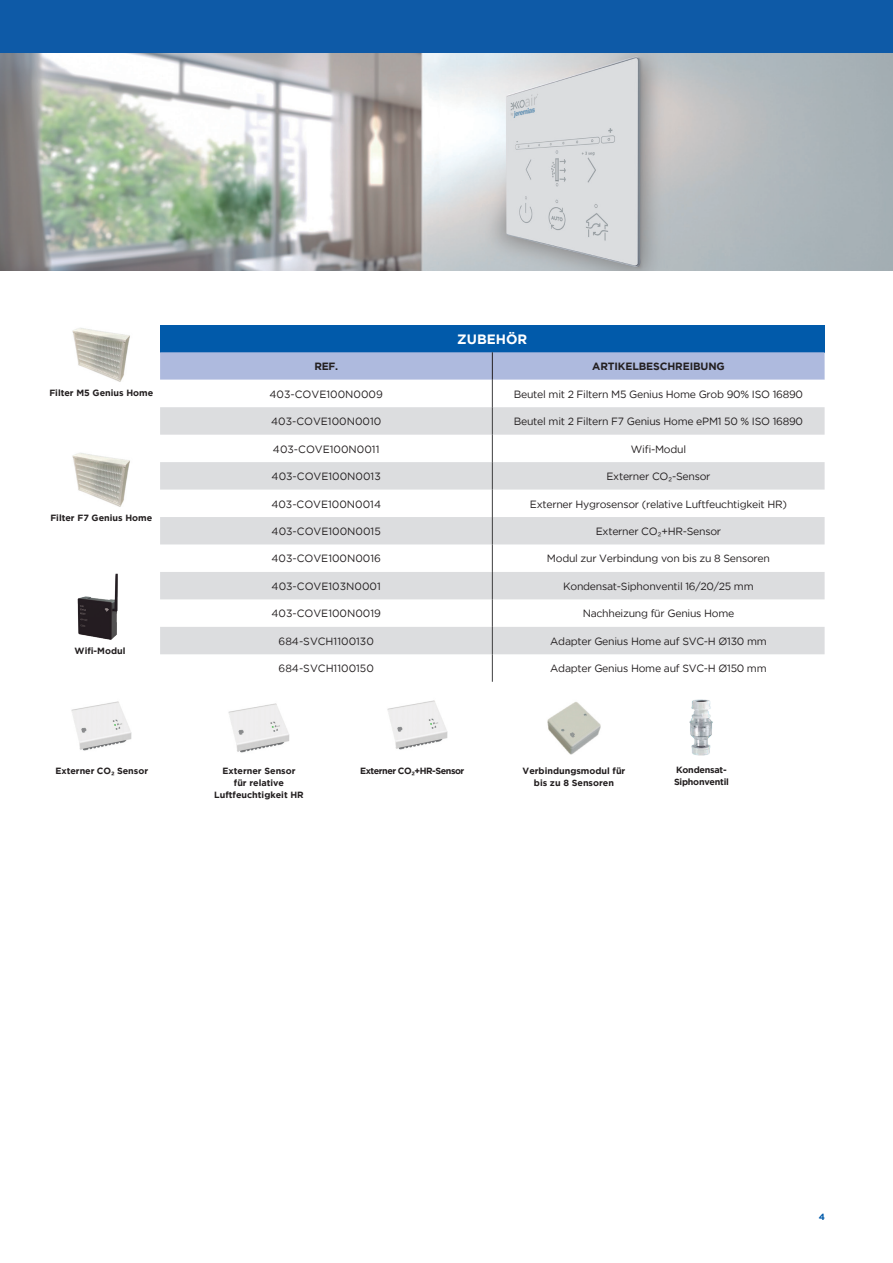
<style>
.page{position:relative;width:893px;height:1263px;background:#fff}
.page>*{position:absolute;margin:0;border:0;box-sizing:border-box;transform-origin:0 0}
.t1{font:700 13.5px "Gotham";color:#fff}
.t2{font:10.5px "Gotham";letter-spacing:-.025em;color:#231f20}
.t3{font:10.5px "Gotham";color:#231f20}
.t4{font:700 10.5px "Gotham";letter-spacing:-.01em;color:#231f20}
.t5{font:700 9px/12px "Gotham";color:#231f20;text-align:center}
.t6{font:700 9px "Gotham";letter-spacing:-.025em;color:#231f20}
.t7{font:700 9px "Gotham";letter-spacing:-.05em;color:#231f20}
.t8{font:700 9px "Gotham";color:#015aaa}
</style>
<div class="page">
<div style="left:0;top:0;width:893px;height:53px;background:#0e5aa7"></div>
<div style="left:160px;top:325px;width:665px;height:27px;background:#015aaa"></div>
<svg style="left:160px;top:352px;width:665px;height:330px"></svg>
<img style="left:72px;top:328px;width:58px;height:54px">
<img style="left:71px;top:701px;width:61px;height:50px">
<img style="left:228px;top:703px;width:62px;height:50px">
<img style="left:77px;top:573px;width:41px;height:67px">
<img style="left:689px;top:699px;width:24px;height:57px">
<img style="left:387px;top:700px;width:61px;height:50px">
<img style="left:547px;top:702px;width:54px;height:53px">
<img style="left:72px;top:453px;width:58px;height:54px">
<img style="left:0;top:53px;width:893px;height:217px">
<p class="t5" style="left:49px;top:387px;width:105px">Filter M5 Genius Home</p>
<p class="t5" style="left:50px;top:512px;width:103px">Filter F7 Genius Home</p>
<p class="t5" style="left:75px;top:645px;width:52px">Wifi-Modul</p>
<p class="t1" style="left:457px;top:330px;width:72px">ZUBEHÖR</p>
<p class="t4" style="left:314px;top:360px;width:25px">REF.</p>
<p class="t4" style="left:592px;top:360px;width:134px">ARTIKELBESCHREIBUNG</p>
<p class="t3" style="left:270px;top:387px;width:115px">403-COVE100N0009</p>
<p class="t2" style="left:514px;top:387px;width:291px">Beutel mit 2 Filtern M5 Genius Home Grob 90% ISO 16890</p>
<p class="t3" style="left:271px;top:415px;width:112px">403-COVE100N0010</p>
<p class="t2" style="left:514px;top:415px;width:291px">Beutel mit 2 Filtern F7 Genius Home ePM1 50 % ISO 16890</p>
<p class="t3" style="left:273px;top:442px;width:108px">403-COVE100N0011</p>
<p class="t2" style="left:631px;top:442px;width:57px">Wifi-Modul</p>
<p class="t3" style="left:272px;top:470px;width:111px">403-COVE100N0013</p>
<p class="t2" style="left:606px;top:470px;width:105px">Externer CO₂-Sensor</p>
<p class="t3" style="left:271px;top:497px;width:111px">403-COVE100N0014</p>
<p class="t2" style="left:530px;top:497px;width:259px">Externer Hygrosensor (relative Luftfeuchtigkeit HR)</p>
<p class="t3" style="left:272px;top:524px;width:111px">403-COVE100N0015</p>
<p class="t2" style="left:596px;top:524px;width:127px">Externer CO₂+HR-Sensor</p>
<p class="t3" style="left:271px;top:552px;width:111px">403-COVE100N0016</p>
<p class="t2" style="left:547px;top:552px;width:225px">Modul zur Verbindung von bis zu 8 Sensoren</p>
<p class="t3" style="left:272px;top:579px;width:111px">403-COVE103N0001</p>
<p class="t2" style="left:563px;top:579px;width:192px">Kondensat-Siphonventil 16/20/25 mm</p>
<p class="t3" style="left:271px;top:607px;width:111px">403-COVE100N0019</p>
<p class="t2" style="left:583px;top:607px;width:153px">Nachheizung für Genius Home</p>
<p class="t3" style="left:279px;top:634px;width:97px">684-SVCH1100130</p>
<p class="t2" style="left:550px;top:634px;width:218px">Adapter Genius Home auf SVC-H Ø130 mm</p>
<p class="t3" style="left:279px;top:662px;width:97px">684-SVCH1100150</p>
<p class="t2" style="left:550px;top:662px;width:218px">Adapter Genius Home auf SVC-H Ø150 mm</p>
<p class="t5" style="left:55px;top:765px;width:94px">Externer CO₂ Sensor</p>
<p class="t5" style="left:214px;top:764px;width:91px">Externer Sensor<br>für relative<br>Luftfeuchtigkeit HR</p>
<p class="t7" style="left:360px;top:764px;width:106px">Externer CO₂+HR-Sensor</p>
<p class="t5" style="left:523px;top:764px;width:104px">Verbindungsmodul für bis zu 8 Sensoren</p>
<p class="t6" style="left:676px;top:764px;width:52px">Kondensat-</p>
<p class="t6" style="left:674px;top:776px;width:56px">Siphonventil</p>
<p class="t8" style="left:819px;top:1211px;width:8px">4</p>
</div>
